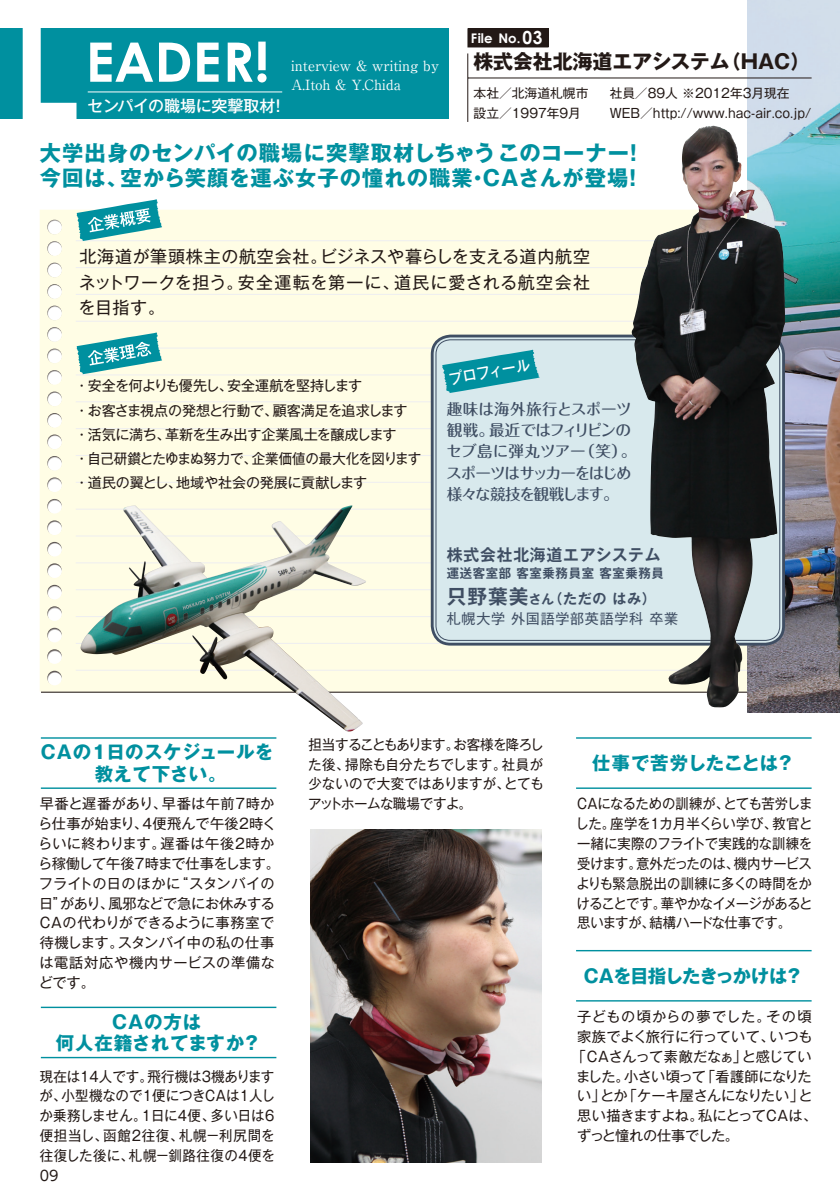
<style>
.page{position:relative;width:840px;height:1191px;background:#fff}
.page>*{position:absolute;margin:0;border:0;box-sizing:border-box;transform-origin:0 0}
.t1{font:700 54.6px "Century Gothic";color:#fff}
.t2{font:700 21.2px/25.6px "Gothic MB101 Pro";letter-spacing:.05em;color:#00909f}
.t3{font:700 19.8px "Gothic MB101 Pro";color:#231916}
.t4{font:700 18.4px/21.2px "Gothic MB101 Pro";letter-spacing:.015em;color:#00909f;text-align:center}
.t5{font:700 18.4px/21.2px "Gothic MB101 Pro";letter-spacing:.05em;color:#00909f;text-align:center}
.t6{font:700 18.4px "Gothic MB101 Pro";letter-spacing:-.055em;color:#00909f}
.t7{font:17px/25.6px "Gothic MB101 Pro";letter-spacing:.035em;color:#231916;text-align:justify}
.t8{font:700 16.2px "Gothic MB101 Pro De";letter-spacing:.05em;color:#3f4e63}
.t9{font:500 16px "Gothic MB101 Pro";color:#fff}
.t10{font:500 15.6px/21.2px "Maru Fo Pro";letter-spacing:-.055em;color:#3f4e63}
.t11{font:500 15.6px "Gothic MB101 Pro";color:#fff;scale:.9 1}
.t12{font:14.2px/19.8px "Gothic MB101 Pro";letter-spacing:-.005em;color:#231916}
.t13{font:14.2px/19.8px "Gothic MB101 Pro";letter-spacing:-.005em;color:#231916;text-align:justify;scale:.95 1}
.t14{font:14.2px/24px "Gothic MB101 Pro";letter-spacing:-.025em;color:#231916}
.t15{font:14.2px/19.8px "Gothic MB101 Pro";letter-spacing:-.005em;color:#231916;text-align:justify;scale:.94 1}
.t16{font:14.2px/20.6px "Gothic MB101 Pro";letter-spacing:.05em;color:#3f4e63}
.t17{font:14.2px "Gothic MB101 Pro";letter-spacing:-.045em;color:#231916}
.t18{font:14.2px "Gothic MB101 Pro";letter-spacing:.015em;color:#231916}
.t19{font:14.2px "Gothic MB101 Pro";letter-spacing:.05em;color:#231916}
.t20{font:14.2px "Gothic MB101 Pro";letter-spacing:-.04em;color:#231916}
.t21{font:14.2px "UD Shin Go Pro";color:#231916}
.t22{font:14px/18.4px "Ryumin Pro";color:#fff}
.t23{font:700 13.2px "Century Gothic";color:#fff}
.t24{font:12.8px/19.8px "Gothic MB101 Pro";color:#231916}
.t25{font:700 12.8px "Gothic MB101 Pro De";letter-spacing:.05em;color:#3f4e63}
.s1{font-size:18px}
.s2{font-family:"Gothic MB101 Pro De";font-weight:700;font-size:19.8px}
.s3{font-family:"Gothic MB101 Pro De";font-weight:700;font-size:12.8px}
.s4{font-family:"Gothic MB101 Pro De";font-weight:700}
</style>
<div class="page">
<div style="left:40px;top:210px;width:707px;height:481px;background:#fffde5"></div>
<hr style="left:76px;top:240px;width:676px;height:1px;background:#efeff0">
<hr style="left:76px;top:267px;width:676px;height:1px;background:#efeff0">
<hr style="left:76px;top:294px;width:676px;height:1px;background:#efeff0">
<hr style="left:76px;top:321px;width:676px;height:1px;background:#efeff0">
<hr style="left:76px;top:347px;width:676px;height:2px;background:#efeff0">
<hr style="left:76px;top:374px;width:676px;height:1px;background:#efeff0">
<hr style="left:76px;top:401px;width:676px;height:1px;background:#efeff0">
<hr style="left:76px;top:428px;width:676px;height:1px;background:#efeff0">
<hr style="left:76px;top:455px;width:676px;height:1px;background:#efeff0">
<hr style="left:76px;top:482px;width:676px;height:1px;background:#efeff0">
<hr style="left:76px;top:508px;width:676px;height:2px;background:#efeff0">
<hr style="left:76px;top:535px;width:676px;height:1px;background:#efeff0">
<hr style="left:76px;top:562px;width:676px;height:1px;background:#efeff0">
<hr style="left:76px;top:589px;width:676px;height:1px;background:#efeff0">
<hr style="left:76px;top:616px;width:676px;height:1px;background:#efeff0">
<hr style="left:76px;top:643px;width:676px;height:1px;background:#efeff0">
<hr style="left:76px;top:669px;width:676px;height:2px;background:#efeff0">
<img style="left:747px;top:0;width:92px;height:713px">
<div style="left:0;top:28px;width:448px;height:91px;background:#00909f"></div>
<svg style="left:23px;top:28px;width:53px;height:91px"></svg>
<hr style="left:88px;top:91px;width:194px;height:1px;background:#fff">
<hr style="left:467px;top:53px;width:1px;height:69px;background:#231916">
<hr style="left:468px;top:77px;width:343px;height:1px;background:#231916">
<img style="left:80px;top:505px;width:270px;height:156px">
<img style="left:310px;top:829px;width:231px;height:333px">
<svg style="left:432px;top:336px;width:350px;height:308px;background:#b1bfc2"></svg>
<div style="left:430px;top:334px;width:354px;height:311px;border:3px solid #3f4e63;border-radius:18px"></div>
<div style="left:435px;top:339px;width:344px;height:302px;border:1px solid #3f4e63;border-radius:15px"></div>
<img style="left:631px;top:126px;width:81px;height:445px">
<svg style="left:76px;top:332px;width:86px;height:42px;background:#77c3c2"></svg>
<svg style="left:76px;top:199px;width:86px;height:42px"></svg>
<hr style="left:575px;top:737px;width:236px;height:1px;background:#00909f">
<hr style="left:575px;top:787px;width:236px;height:2px;background:#00909f">
<hr style="left:575px;top:950px;width:236px;height:1px;background:#00909f">
<hr style="left:575px;top:1000px;width:236px;height:1px;background:#00909f">
<hr style="left:41px;top:1006px;width:235px;height:2px;background:#00909f">
<hr style="left:41px;top:1056px;width:235px;height:2px;background:#00909f">
<hr style="left:41px;top:737px;width:235px;height:1px;background:#00909f">
<hr style="left:41px;top:787px;width:235px;height:2px;background:#00909f">
<svg style="left:442px;top:350px;width:97px;height:43px;background:#50b1bb"></svg>
<div style="left:467px;top:29px;width:80px;height:18px;background:#231916"></div>
<div style="left:467px;top:28px;width:81px;height:19px;border:1px solid #231916"></div>
<p class="t1" style="left:86px;top:28px;width:185px">EADER!</p>
<p class="t9" style="left:87px;top:93px;width:200px">センパイの職場に突撃取材！</p>
<p class="t23" style="left:470px;top:30px;width:73px">File No.<span class="s1">03</span></p>
<p class="t22" style="left:291px;top:56px;width:149px">interview &amp; writing by<br>A.Itoh &amp; Y.Chida</p>
<p class="t3" style="left:473px;top:45px;width:338px">株式会社北海道エアシステム（HAC）</p>
<p class="t24" style="left:473px;top:81px;width:116px">本社／北海道札幌市設立／1997年9月</p>
<p class="t24" style="left:609px;top:81px;width:203px">社員／89人 ※2012年3月現在<br>WEB／http://www.hac-air.co.jp/</p>
<p class="t2" style="left:40px;top:137px;width:605px">大学出身のセンパイの職場に突撃取材しちゃう このコーナー！今回は、空から笑顔を運ぶ女子の憧れの職業・CAさんが登場！</p>
<p class="t7" style="left:78px;top:241px;width:513px">北海道が筆頭株主の航空会社。ビジネスや暮らしを支える道内航空ネットワークを担う。安全運転を第一に、道民に愛される航空会社を目指す。</p>
<p class="t14" style="left:75px;top:372px;width:347px">・安全を何よりも優先し、安全運航を堅持します<br>・お客さま視点の発想と行動で、顧客満足を追求します・活気に満ち、革新を生み出す企業風土を醸成します<br>・自己研鑚とたゆまぬ努力で、企業価値の最大化を図ります・道民の翼とし、地域や社会の発展に貢献します</p>
<p class="t11" style="left:446px;top:366px;width:93px;rotate:-10deg">プロフィール</p>
<p class="t10" style="left:446px;top:396px;width:191px">趣味は海外旅行とスポーツ観戦。最近ではフィリピンのセブ島に弾丸ツアー（笑）。スポーツはサッカーをはじめ様々な競技を観戦します。</p>
<p class="t8" style="left:446px;top:541px;width:215px">株式会社北海道エアシステム</p>
<p class="t25" style="left:446px;top:562px;width:218px">運送客室部 客室乗務員室 客室乗務員</p>
<p class="t16" style="left:446px;top:586px;width:233px"><span class="s2">只野葉美</span><span class="s3">さん</span><span class="s4">（ただの はみ）<br></span>札幌大学 外国語学部英語学科 卒業</p>
<p class="t4" style="left:41px;top:739px;width:234px">CAの1日のスケジュールを教えて下さい。</p>
<p class="t12" style="left:38px;top:792px;width:243px">早番と遅番があり、早番は午前7時から仕事が始まり、4便飛んで午後2時くらいに終わります。遅番は午後2時から稼働して午後7時まで仕事をします。フライトの日のほかに“スタンバイの日”があり、風邪などで急にお休みする<br>CAの代わりができるように事務室で待機します。スタンバイ中の私の仕事は電話対応や機内サービスの準備などです。</p>
<p class="t5" style="left:56px;top:1009px;width:206px">CAの方は<br>何人在籍されてますか？</p>
<p class="t13" style="left:39px;top:1064px;width:249px">現在は14人です。飛行機は3機ありますが、小型機なので1便につきCAは1人しか乗務しません。1日に4便、多い日は6便担当し、函館2往復、札幌－利尻間を往復した後に、札幌－釧路往復の4便を</p>
<p class="t21" style="left:40px;top:1163px;width:20px">09</p>
<p class="t13" style="left:308px;top:732px;width:249px">担当することもあります。お客様を降ろした後、掃除も自分たちでします。社員が少ないので大変ではありますが、とてもアットホームな職場ですよ。</p>
<p class="t4" style="left:592px;top:750px;width:204px">仕事で苦労したことは？</p>
<p class="t15" style="left:575px;top:792px;width:253px">CAになるための訓練が、とても苦労しました。座学を1カ月半くらい学び、教官と一緒に実際のフライトで実践的な訓練を受けます。意外だったのは、機内サービスよりも緊急脱出の訓練に多くの時間をかけることです。華やかなイメージがあると思いますが、結構ハードな仕事です。</p>
<p class="t6" style="left:583px;top:960px;width:221px">CAを目指したきっかけは？</p>
<p class="t19" style="left:576px;top:1004px;width:236px">子どもの頃からの夢でした。その頃</p>
<p class="t18" style="left:576px;top:1024px;width:237px">家族でよく旅行に行っていて、いつも</p>
<p class="t12" style="left:571px;top:1044px;width:241px">「CAさんって素敵だなぁ」と感じてい</p>
<p class="t17" style="left:575px;top:1064px;width:237px">ました。小さい頃って「看護師になりた</p>
<p class="t14" style="left:576px;top:1082px;width:237px">い」とか「ケーキ屋さんになりたい」と</p>
<p class="t14" style="left:576px;top:1101px;width:241px">思い描きますよね。私にとってCAは、</p>
<p class="t20" style="left:576px;top:1123px;width:163px">ずっと憧れの仕事でした。</p>
</div>
